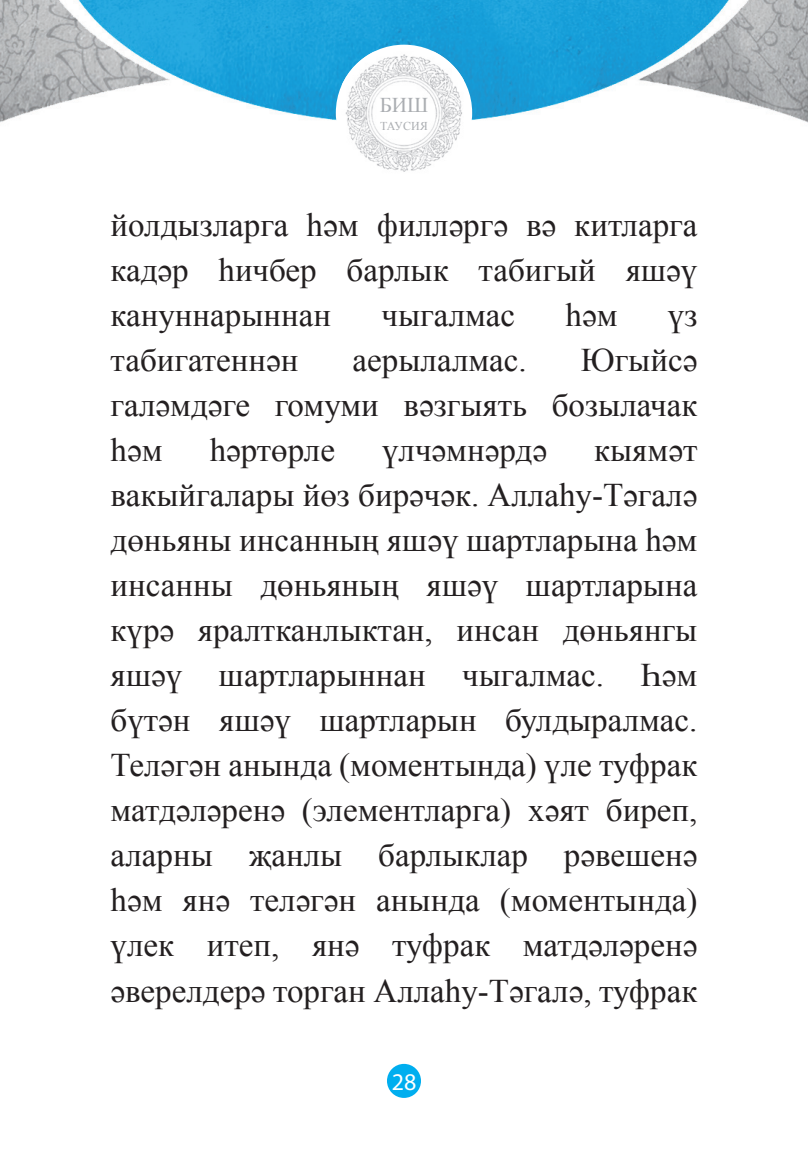
<style>
.page{position:relative;width:808px;height:1149px;background:#fff}
.page>*{position:absolute;margin:0;border:0;box-sizing:border-box;transform-origin:0 0}
.t1{font:33px/45px "Times New Roman";color:#231f20;text-align:justify}
.t2{font:24px "Myriad Pro";color:#fff}
.t3{font:21px "Times New Roman";color:#abaeb2}
.t4{font:12px "Times New Roman";color:#abaeb2}
</style>
<div class="page">
<img style="left:0;top:0;width:808px;height:123px">
<div style="left:336px;top:45px;width:136px;height:136px;background:#fff;border-radius:50%"></div>
<img style="left:342px;top:52px;width:122px;height:120px">
<div style="left:387px;top:1063px;width:34px;height:34px;background:#00aeef;border-radius:50%"></div>
<p class="t3" style="left:380px;top:91px;width:50px">БИШ</p>
<p class="t4" style="left:380px;top:118px;width:49px">ТАУСИЯ</p>
<p class="t1" style="left:111px;top:201px;width:588px">йолдызларга һәм филләргә вә китларга кадәр һичбер барлык табигый яшәү кануннарыннан</p>
<p class="t1" style="left:381px;top:291px;width:135px">чыгалмас</p>
<p class="t1" style="left:565px;top:291px;width:54px">һәм</p>
<p class="t1" style="left:668px;top:291px;width:31px">үз</p>
<p class="t1" style="left:111px;top:336px;width:189px">табигатеннән</p>
<p class="t1" style="left:353px;top:336px;width:176px">аерылалмас.</p>
<p class="t1" style="left:111px;top:336px;width:588px;text-indent:470px">Югыйсә галәмдәге гомуми вәзгыять бозылачак һәм</p>
<p class="t1" style="left:210px;top:426px;width:127px">һәртөрле</p>
<p class="t1" style="left:382px;top:426px;width:166px">үлчәмнәрдә</p>
<p class="t1" style="left:111px;top:426px;width:588px;text-indent:483px">кыямәт вакыйгалары йөз бирәчәк. Аллаһу-Тәгалә дөньяны инсанның яшәү шартларына һәм инсанны дөньяның яшәү шартларына күрә яралтканлыктан, инсан дөньянгы яшәү шартларыннан чыгалмас. Һәм бүтән яшәү шартларын булдыралмас.<br>Теләгән анында (моментында) үле туфрак матдәләренә (элементларга) хәят биреп, аларны җанлы барлыклар рәвешенә һәм янә теләгән анында (моментында) үлек итеп, янә туфрак матдәләренә әверелдерә торган Аллаһу-Тәгалә, туфрак</p>
<p class="t2" style="left:392px;top:1066px;width:26px">28</p>
</div>
